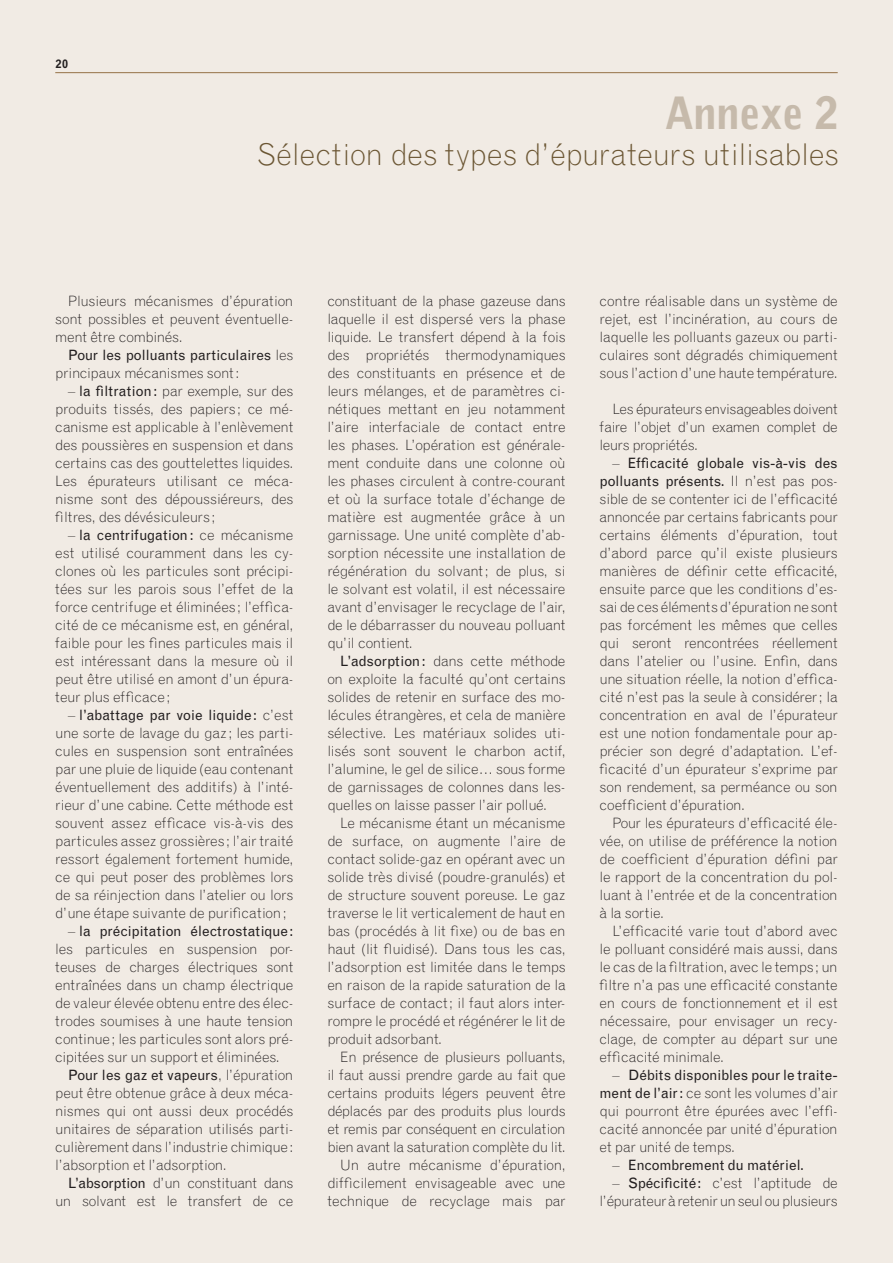
<style>
.page{position:relative;width:893px;height:1263px;background:#f1ebe4}
.page>*{position:absolute;margin:0;border:0;box-sizing:border-box;transform-origin:0 0}
.t1{font:900 43.5px "Grotesque MT Std";color:#c6baab}
.t2{font:300 30px "Grotesque MT Std";letter-spacing:-.01em;color:#6b5633}
.t3{font:300 14.25px/18px "Grotesque MT Std";letter-spacing:-.02em;color:#231f20;text-align:justify}
.t4{font:14.25px/18px "Grotesque MT Std";letter-spacing:-.005em;color:#231f20}
.t5{font:300 14.25px/18px "Grotesque MT Std";letter-spacing:-.04em;color:#231f20;text-align:right}
.t6{font:900 11.25px "Grotesque MT Std";color:#231f20}
.s1{font-weight:300}
.s2{font-weight:400}
</style>
<div class="page">
<hr style="left:55px;top:72px;width:783px;height:1px;background:#957247">
<p class="t6" style="left:55px;top:57px;width:15px">20</p>
<h1 class="t1" style="left:665px;top:87px;width:175px">Annexe 2</h1>
<h2 class="t2" style="left:257px;top:136px;width:584px">Sélection des types d’épurateurs utilisables</h2>
<p class="t3" style="left:55px;top:292px;width:240px;text-indent:13px">Plusieurs mécanismes d’épuration sont possibles et peuvent éventuelle&shy;ment être combinés.</p>
<p class="t4" style="left:55px;top:346px;width:240px;text-indent:13px">Pour les polluants particulaires <span class="s1">les principaux mécanismes sont:</span></p>
<p class="t3" style="left:55px;top:382px;width:240px;text-indent:13px">– <span class="s2">la filtration:</span> par exemple, sur des produits tissés, des papiers; ce mé&shy;canisme est applicable à l’enlèvement des poussières en suspension et dans certains cas des gouttelettes liquides.<br>Les épurateurs utilisant ce méca&shy;nisme sont des dépoussiéreurs, des filtres, des dévésiculeurs;</p>
<p class="t3" style="left:55px;top:526px;width:240px;text-indent:13px">– <span class="s2">la centrifugation:</span> ce mécanisme est utilisé couramment dans les cy&shy;clones où les particules sont précipi&shy;tées sur les parois sous l’effet de la force centrifuge et éliminées; l’effica&shy;cité de ce mécanisme est, en général, faible pour les fines particules mais il est intéressant dans la mesure où il peut être utilisé en amont d’un épura&shy;teur plus efficace;</p>
<p class="t3" style="left:55px;top:706px;width:240px;text-indent:13px">– <span class="s2">l’abattage par voie liquide:</span> c’est une sorte de lavage du gaz; les parti&shy;cules en suspension sont entraînées par une pluie de liquide (eau contenant éventuellement des additifs) à l’inté&shy;rieur d’une cabine. Cette méthode est souvent assez efficace vis-à-vis des particules assez grossières; l’air traité ressort également fortement humide, ce qui peut poser des problèmes lors de sa réinjection dans l’atelier ou lors d’une étape suivante de purification;</p>
<p class="t4" style="left:68px;top:922px;width:227px"><span class="s1">–</span> la précipitation électrostatique:</p>
<p class="t3" style="left:55px;top:940px;width:240px">les particules en suspension por-</p>
<p class="t3" style="left:55px;top:958px;width:240px">teuses de charges électriques sont</p>
<p class="t3" style="left:55px;top:976px;width:240px">entraînées dans un champ électrique</p>
<p class="t3" style="left:55px;top:994px;width:240px">de valeur élevée obtenu entre des élec-</p>
<p class="t3" style="left:55px;top:1012px;width:240px">trodes soumises à une haute tension</p>
<p class="t3" style="left:55px;top:1030px;width:240px">continue; les particules sont alors pré-</p>
<p class="t3" style="left:55px;top:1048px;width:226px">cipitées sur un support et éliminées.</p>
<p class="t4" style="left:68px;top:1066px;width:227px">Pour les gaz et vapeurs<span class="s1">, l’épuration</span></p>
<p class="t3" style="left:55px;top:1084px;width:240px">peut être obtenue grâce à deux méca-</p>
<p class="t3" style="left:55px;top:1102px;width:240px">nismes qui ont aussi deux procédés</p>
<p class="t3" style="left:55px;top:1120px;width:240px">unitaires de séparation utilisés parti-</p>
<p class="t3" style="left:55px;top:1138px;width:240px">culièrement dans l’industrie chimique:</p>
<p class="t3" style="left:55px;top:1156px;width:173px">l’absorption et l’adsorption.</p>
<p class="t3" style="left:68px;top:1174px;width:227px"><span class="s2">L’absorption</span> d’un constituant dans</p>
<p class="t3" style="left:55px;top:1192px;width:240px">un solvant est le transfert de ce</p>
<p class="t3" style="left:327px;top:292px;width:240px">constituant de la phase gazeuse dans laquelle il est dispersé vers la phase liquide. Le transfert dépend à la fois des propriétés thermodynamiques des constituants en présence et de leurs mélanges, et de paramètres ci&shy;nétiques mettant en jeu notamment l’aire interfaciale de contact entre les phases. L’opération est générale&shy;ment conduite dans une colonne où les phases circulent à contre-courant et où la surface totale d’échange de matière est augmentée grâce à un garnissage. Une unité complète d’ab&shy;sorption nécessite une installation de régénération du solvant; de plus, si le solvant est volatil, il est nécessaire avant d’envisager le recyclage de l’air, de le débarrasser du nouveau polluant qu’il contient.</p>
<p class="t3" style="left:327px;top:652px;width:240px;text-indent:13px"><span class="s2">L’adsorption:</span> dans cette méthode on exploite la faculté qu’ont certains solides de retenir en surface des mo&shy;lécules étrangères, et cela de manière sélective. Les matériaux solides uti&shy;lisés sont souvent le charbon actif, l’alumine, le gel de silice… sous forme de garnissages de colonnes dans les&shy;quelles on laisse passer l’air pollué.</p>
<p class="t3" style="left:327px;top:814px;width:240px;text-indent:13px">Le mécanisme étant un mécanisme de surface, on augmente l’aire de contact solide-gaz en opérant avec un solide très divisé (poudre-granulés) et de structure souvent poreuse. Le gaz traverse le lit verticalement de haut en bas (procédés à lit fixe) ou de bas en haut (lit fluidisé). Dans tous les cas, l’adsorption est limitée dans le temps en raison de la rapide saturation de la surface de contact; il faut alors inter&shy;rompre le procédé et régénérer le lit de produit adsorbant.</p>
<p class="t3" style="left:327px;top:1048px;width:240px;text-align:right">En présence de plusieurs polluants,<br>il faut aussi prendre garde au fait que certains produits légers peuvent être déplacés par des produits plus lourds et remis par conséquent en circulation bien avant la saturation complète du lit.<br>Un autre mécanisme d’épuration, difficilement envisageable avec une technique de recyclage mais par</p>
<p class="t3" style="left:600px;top:292px;width:240px">contre réalisable dans un système de rejet, est l’incinération, au cours de laquelle les polluants gazeux ou parti&shy;culaires sont dégradés chimiquement sous l’action d’une haute température.</p>
<p class="t3" style="left:600px;top:400px;width:240px;text-indent:13px">Les épurateurs envisageables doivent faire l’objet d’un examen complet de leurs propriétés.</p>
<p class="t3" style="left:600px;top:454px;width:240px;text-indent:13px">– <span class="s2">Efficacité globale vis-à-vis des polluants présents.</span> Il n’est pas pos&shy;sible de se contenter ici de l’efficacité annoncée par certains fabricants pour certains éléments d’épuration, tout d’abord parce qu’il existe plusieurs manières de définir cette efficacité, ensuite parce que les conditions d’es&shy;sai de ces éléments d’épuration ne sont pas forcément les mêmes que celles qui seront rencontrées réellement dans l’atelier ou l’usine. Enfin, dans une situation réelle, la notion d’effica&shy;cité n’est pas la seule à considérer; la concentration en aval de l’épurateur est une notion fondamentale pour ap&shy;précier son degré d’adaptation. L’ef&shy;ficacité d’un épurateur s’exprime par son rendement, sa perméance ou son coefficient d’épuration.</p>
<p class="t3" style="left:600px;top:814px;width:240px;text-indent:13px">Pour les épurateurs d’efficacité éle&shy;vée, on utilise de préférence la notion de coefficient d’épuration défini par le rapport de la concentration du pol&shy;luant à l’entrée et de la concentration à la sortie.</p>
<p class="t3" style="left:600px;top:922px;width:240px;text-indent:13px">L’efficacité varie tout d’abord avec le polluant considéré mais aussi, dans le cas de la filtration, avec le temps; un filtre n’a pas une efficacité constante en cours de fonctionnement et il est nécessaire, pour envisager un recy&shy;clage, de compter au départ sur une efficacité minimale.</p>
<p class="t3" style="left:600px;top:1066px;width:240px;text-indent:13px">– <span class="s2">Débits disponibles pour le traite&shy;ment de l’air:</span> ce sont les volumes d’air qui pourront être épurées avec l’effi&shy;cacité annoncée par unité d’épuration et par unité de temps.</p>
<p class="t4" style="left:612px;top:1156px;width:193px"><span class="s1">–</span> Encombrement du matériel.</p>
<p class="t5" style="left:600px;top:1174px;width:240px">– <span class="s2">Spécificité:</span> c’est l’aptitude de l’épurateur à retenir un seul ou plusieurs</p>
</div>
